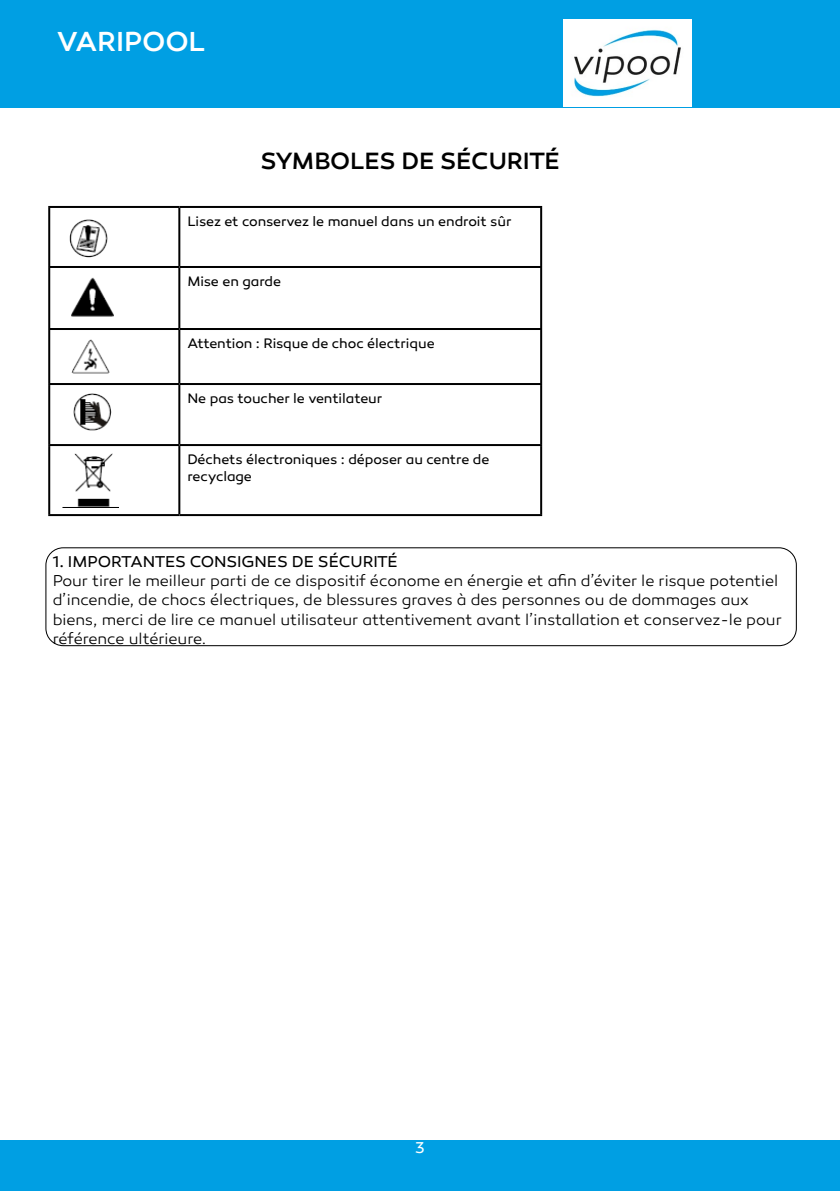
<style>
.page{position:relative;width:840px;height:1191px;background:#fff}
.page>*{position:absolute;margin:0;border:0;box-sizing:border-box;transform-origin:0 0}
.t1{font:500 28px "Canaro";color:#fff}
.t2{font:500 24px "Canaro";letter-spacing:-.01em;color:#000}
.t3{font:300 16px/19.2px "Canaro";letter-spacing:-.005em;color:#000}
.t4{font:16px "Canaro";letter-spacing:-.005em;color:#000}
.t5{font:16px "Canaro";color:#fff}
.t6{font:14px/16.8px "Canaro";letter-spacing:-.005em;color:#000}
</style>
<div class="page">
<div style="left:0;top:0;width:839px;height:108px;background:#009fe3"></div>
<div style="left:0;top:1140px;width:839px;height:51px;background:#009fe3"></div>
<img style="left:563px;top:20px;width:128px;height:86px">
<hr style="left:48px;top:206px;width:131px;height:2px;background:#000">
<hr style="left:48px;top:208px;width:2px;height:58px;background:#000">
<hr style="left:179px;top:206px;width:363px;height:2px;background:#000">
<hr style="left:178px;top:208px;width:2px;height:58px;background:#000">
<hr style="left:540px;top:208px;width:2px;height:58px;background:#000">
<hr style="left:48px;top:266px;width:131px;height:2px;background:#000">
<hr style="left:48px;top:268px;width:2px;height:60px;background:#000">
<hr style="left:179px;top:266px;width:363px;height:2px;background:#000">
<hr style="left:178px;top:268px;width:2px;height:60px;background:#000">
<hr style="left:540px;top:268px;width:2px;height:60px;background:#000">
<hr style="left:48px;top:328px;width:131px;height:2px;background:#000">
<hr style="left:48px;top:330px;width:2px;height:53px;background:#000">
<hr style="left:179px;top:328px;width:363px;height:2px;background:#000">
<hr style="left:178px;top:330px;width:2px;height:53px;background:#000">
<hr style="left:540px;top:330px;width:2px;height:53px;background:#000">
<hr style="left:48px;top:383px;width:131px;height:2px;background:#000">
<hr style="left:48px;top:385px;width:2px;height:59px;background:#000">
<hr style="left:179px;top:383px;width:363px;height:2px;background:#000">
<hr style="left:178px;top:385px;width:2px;height:59px;background:#000">
<hr style="left:540px;top:385px;width:2px;height:59px;background:#000">
<hr style="left:48px;top:444px;width:131px;height:2px;background:#000">
<hr style="left:48px;top:446px;width:2px;height:68px;background:#000">
<hr style="left:179px;top:444px;width:363px;height:2px;background:#000">
<hr style="left:178px;top:446px;width:2px;height:68px;background:#000">
<hr style="left:540px;top:446px;width:2px;height:68px;background:#000">
<hr style="left:48px;top:514px;width:131px;height:2px;background:#000">
<hr style="left:179px;top:514px;width:363px;height:2px;background:#000">
<img style="left:69px;top:219px;width:39px;height:39px">
<img style="left:71px;top:277px;width:43px;height:40px">
<img style="left:71px;top:339px;width:39px;height:35px">
<img style="left:73px;top:393px;width:39px;height:38px">
<img style="left:74px;top:453px;width:39px;height:54px">
<div style="left:45px;top:547px;width:751px;height:99px;border:1px solid #000;border-radius:17px"></div>
<h1 class="t1" style="left:57px;top:24px;width:150px">VARIPOOL</h1>
<h2 class="t2" style="left:260px;top:147px;width:301px">SYMBOLES DE SÉCURITÉ</h2>
<p class="t6" style="left:187px;top:213px;width:325px">Lisez et conservez le manuel dans un endroit sûr</p>
<p class="t6" style="left:187px;top:273px;width:95px">Mise en garde</p>
<p class="t6" style="left:187px;top:335px;width:249px">Attention : Risque de choc électrique</p>
<p class="t6" style="left:187px;top:390px;width:196px">Ne pas toucher le ventilateur</p>
<p class="t6" style="left:187px;top:451px;width:303px">Déchets électroniques : déposer au centre de recyclage</p>
<p class="t4" style="left:53px;top:552px;width:346px">1. IMPORTANTES CONSIGNES DE SÉCURITÉ</p>
<p class="t3" style="left:53px;top:571px;width:730px">Pour tirer le meilleur parti de ce dispositif économe en énergie et afin d’éviter le risque potentiel d’incendie, de chocs électriques, de blessures graves à des personnes ou de dommages aux biens, merci de lire ce manuel utilisateur attentivement avant l’installation et conservez-le pour référence ultérieure.</p>
<p class="t5" style="left:415px;top:1137px;width:11px">3</p>
</div>
